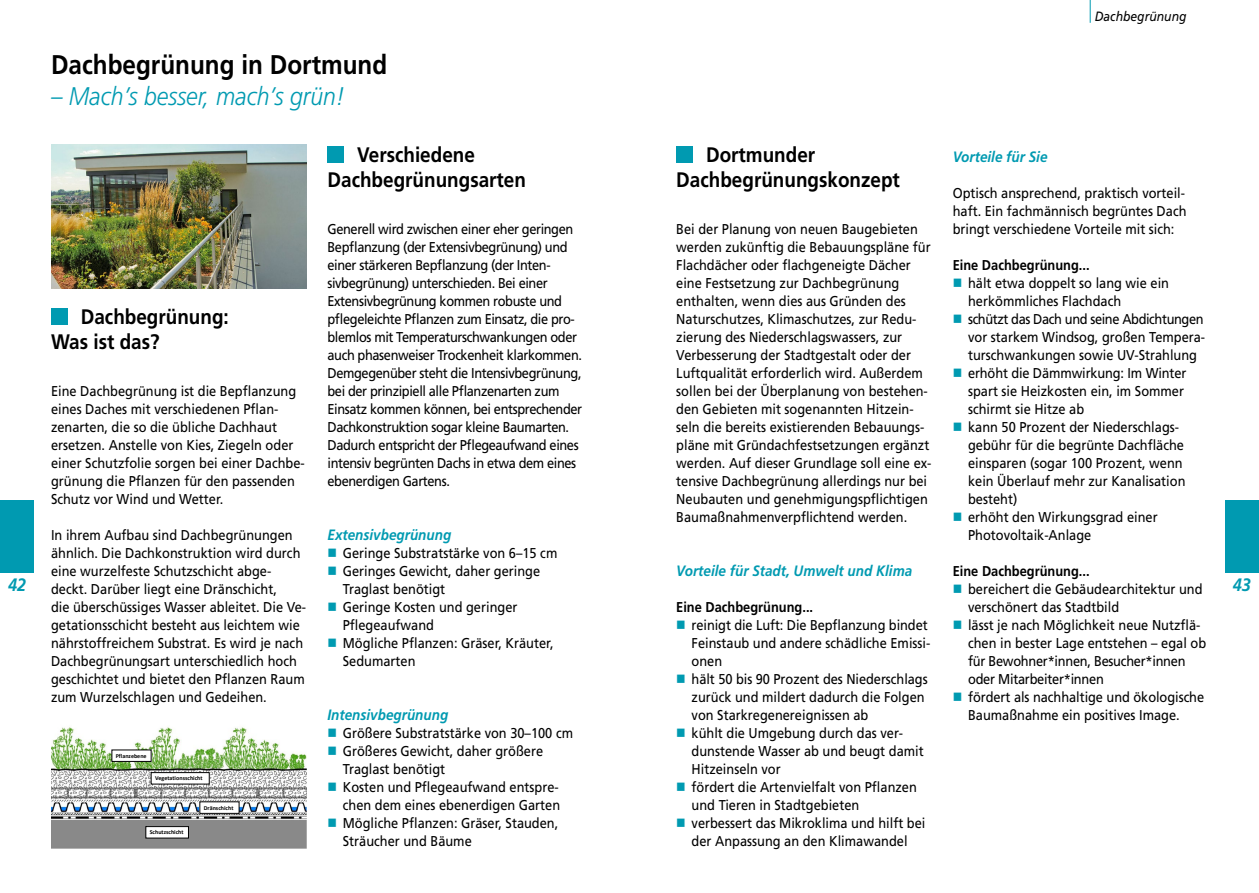
<style>
.page{position:relative;width:1259px;height:893px;background:#fff}
.page>*{position:absolute;margin:0;border:0;box-sizing:border-box;transform-origin:0 0}
.t1{font:700 27px "Frutiger LT";color:#000;scale:.9 1}
.t2{font:italic 300 25.5px "Frutiger LT";color:#009ab1;scale:.9 1}
.t3{font:700 21px/25.2px "Frutiger LT";color:#000;scale:.9 1}
.t4{font:italic 700 18px "Frutiger LT";color:#009ab1;scale:.9 1}
.t5{font:italic 700 15px "Frutiger LT";color:#009ab1;scale:.9 1}
.t6{font:14.25px/18px "Frutiger LT";color:#000;scale:.9 1}
.t7{font:14.25px/18px "Frutiger LT";letter-spacing:-.03em;color:#000;scale:.9 1}
.t8{font:700 14.25px "Frutiger LT";color:#000;scale:.9 1}
.t9{font:italic 13.5px "Frutiger LT";color:#000;scale:.9 1}
.t10{font:700 6px "Calibri";color:#000}
.s1{color:#009ab1}
</style>
<div class="page">
<svg style="left:1089px;top:0;width:1px;height:23px"></svg>
<div style="left:0;top:501px;width:34px;height:72px;background:#009ab1"></div>
<div style="left:1225px;top:501px;width:34px;height:72px;background:#009ab1"></div>
<div style="left:51px;top:308px;width:16px;height:16px;background:#009ab1"></div>
<img style="left:51px;top:144px;width:255px;height:144px">
<img style="left:51px;top:727px;width:255px;height:121px">
<div style="left:112px;top:750px;width:39px;height:11px;background:#fff"></div>
<div style="left:112px;top:750px;width:39px;height:12px;border:1px solid #000"></div>
<div style="left:151px;top:773px;width:58px;height:11px;background:#fff"></div>
<div style="left:151px;top:772px;width:58px;height:12px;border:1px solid #000"></div>
<div style="left:200px;top:802px;width:39px;height:11px;background:#fff"></div>
<div style="left:200px;top:802px;width:39px;height:12px;border:1px solid #000"></div>
<div style="left:146px;top:827px;width:42px;height:11px;background:#fff"></div>
<div style="left:146px;top:826px;width:43px;height:12px;border:1px solid #000"></div>
<div style="left:327px;top:146px;width:16px;height:16px;background:#009ab1"></div>
<div style="left:676px;top:146px;width:16px;height:16px;background:#009ab1"></div>
<h1 class="t1" style="left:51px;top:49px;width:375px">Dachbegrünung in Dortmund</h1>
<h2 class="t2" style="left:51px;top:81px;width:328px">– Mach’s besser, mach’s grün!</h2>
<p class="t9" style="left:1094px;top:9px;width:103px">Dachbegrünung</p>
<h3 class="t3" style="left:327px;top:142px;width:222px;text-indent:30px">Verschiedene<br>Dachbegrünungsarten</h3>
<p class="t7" style="left:327px;top:220px;width:285px">Generell wird zwischen einer eher geringen Bepflanzung (der Extensivbegrünung) und einer stärkeren Bepflanzung (der Inten&shy;sivbegrünung) unterschieden. Bei einer Extensivbegrünung kommen robuste und pflegeleichte Pflanzen zum Einsatz, die pro&shy;blemlos mit Temperaturschwankungen oder auch phasenweiser Trockenheit klarkommen.<br>Demgegenüber steht die Intensivbegrünung, bei der prinzipiell alle Pflanzenarten zum Einsatz kommen können, bei entsprechender Dachkonstruktion sogar kleine Baumarten.<br>Dadurch entspricht der Pflegeaufwand eines intensiv begrünten Dachs in etwa dem eines ebenerdigen Gartens.</p>
<p class="t5" style="left:327px;top:526px;width:139px">Extensivbegrünung</p>
<p class="t6" style="left:327px;top:544px;width:257px"><span class="s1">■</span> Geringe Substratstärke von 6–15 cm</p>
<p class="t6" style="left:343px;top:562px;width:221px;text-indent:-15px"><span class="s1">■</span> Geringes Gewicht, daher geringe<br>Traglast benötigt</p>
<p class="t6" style="left:343px;top:598px;width:195px;text-indent:-15px"><span class="s1">■</span> Geringe Kosten und geringer<br>Pflegeaufwand</p>
<p class="t6" style="left:343px;top:634px;width:236px;text-indent:-15px"><span class="s1">■</span> Mögliche Pflanzen: Gräser, Kräuter,<br>Sedumarten</p>
<h3 class="t3" style="left:676px;top:142px;width:250px;text-indent:30px">Dortmunder<br>Dachbegrünungskonzept</h3>
<p class="t6" style="left:676px;top:220px;width:285px">Bei der Planung von neuen Baugebieten werden zukünftig die Bebauungspläne für Flachdächer oder flachgeneigte Dächer eine Festsetzung zur Dachbegrünung enthalten, wenn dies aus Gründen des Naturschutzes, Klimaschutzes, zur Redu&shy;zierung des Niederschlagswassers, zur Verbesserung der Stadtgestalt oder der Luftqualität erforderlich wird. Außerdem sollen bei der Überplanung von bestehen&shy;den Gebieten mit sogenannten Hitzein&shy;seln die bereits existierenden Bebauungs&shy;pläne mit Gründachfestsetzungen ergänzt werden. Auf dieser Grundlage soll eine ex&shy;tensive Dachbegrünung allerdings nur bei Neubauten und genehmigungspflichtigen Baumaßnahmenverpflichtend werden.</p>
<p class="t5" style="left:676px;top:562px;width:264px">Vorteile für Stadt, Umwelt und Klima</p>
<p class="t8" style="left:676px;top:599px;width:154px">Eine Dachbegrünung...</p>
<p class="t6" style="left:691px;top:616px;width:267px;text-indent:-15px"><span class="s1">■</span> reinigt die Luft: Die Bepflanzung bindet<br>Feinstaub und andere schädliche Emissi&shy;onen</p>
<p class="t6" style="left:691px;top:670px;width:264px;text-indent:-15px"><span class="s1">■</span> hält 50 bis 90 Prozent des Niederschlags zurück und mildert dadurch die Folgen von Starkregenereignissen ab</p>
<p class="t6" style="left:691px;top:724px;width:259px;text-indent:-15px"><span class="s1">■</span> kühlt die Umgebung durch das ver&shy;dunstende Wasser ab und beugt damit<br>Hitzeinseln vor</p>
<p class="t6" style="left:691px;top:778px;width:252px;text-indent:-15px"><span class="s1">■</span> fördert die Artenvielfalt von Pflanzen und Tieren in Stadtgebieten</p>
<p class="t6" style="left:676px;top:814px;width:278px;text-align:center"><span class="s1">■</span> verbessert das Mikroklima und hilft bei der Anpassung an den Klimawandel</p>
<p class="t5" style="left:952px;top:148px;width:107px">Vorteile für Sie</p>
<p class="t6" style="left:952px;top:184px;width:261px;text-align:justify">Optisch ansprechend, praktisch vorteil&shy;haft. Ein fachmännisch begrüntes Dach bringt verschiedene Vorteile mit sich:</p>
<p class="t8" style="left:952px;top:257px;width:154px">Eine Dachbegrünung...</p>
<p class="t6" style="left:968px;top:274px;width:225px;text-indent:-15px"><span class="s1">■</span> hält etwa doppelt so lang wie ein herkömmliches Flachdach</p>
<p class="t6" style="left:968px;top:310px;width:265px;text-align:justify;text-indent:-15px"><span class="s1">■</span> schützt das Dach und seine Abdichtungen vor starkem Windsog, großen Tempera&shy;turschwankungen sowie UV-Strahlung</p>
<p class="t6" style="left:968px;top:364px;width:244px;text-indent:-15px"><span class="s1">■</span> erhöht die Dämmwirkung: Im Winter spart sie Heizkosten ein, im Sommer schirmt sie Hitze ab</p>
<p class="t6" style="left:968px;top:418px;width:243px;text-indent:-15px"><span class="s1">■</span> kann 50 Prozent der Niederschlags&shy;gebühr für die begrünte Dachfläche einsparen (sogar 100 Prozent, wenn kein Überlauf mehr zur Kanalisation besteht)</p>
<p class="t6" style="left:968px;top:508px;width:212px;text-indent:-15px"><span class="s1">■</span> erhöht den Wirkungsgrad einer<br>Photovoltaik-Anlage</p>
<p class="t8" style="left:952px;top:563px;width:154px">Eine Dachbegrünung...</p>
<p class="t6" style="left:968px;top:580px;width:262px;text-indent:-15px"><span class="s1">■</span> bereichert die Gebäudearchitektur und verschönert das Stadtbild</p>
<p class="t6" style="left:968px;top:616px;width:266px;text-indent:-15px"><span class="s1">■</span> lässt je nach Möglichkeit neue Nutzflä&shy;chen in bester Lage entstehen – egal ob für Bewohner*innen, Besucher*innen oder Mitarbeiter*innen</p>
<p class="t6" style="left:968px;top:688px;width:264px;text-indent:-15px"><span class="s1">■</span> fördert als nachhaltige und ökologische<br>Baumaßnahme ein positives Image.</p>
<h3 class="t3" style="left:51px;top:304px;width:199px;text-indent:30px">Dachbegrünung:<br>Was ist das?</h3>
<p class="t6" style="left:51px;top:382px;width:283px">Eine Dachbegrünung ist die Bepflanzung eines Daches mit verschiedenen Pflan&shy;zenarten, die so die übliche Dachhaut ersetzen. Anstelle von Kies, Ziegeln oder einer Schutzfolie sorgen bei einer Dachbe&shy;grünung die Pflanzen für den passenden Schutz vor Wind und Wetter.</p>
<p class="t6" style="left:51px;top:526px;width:285px">In ihrem Aufbau sind Dachbegrünungen ähnlich. Die Dachkonstruktion wird durch eine wurzelfeste Schutzschicht abge&shy;deckt. Darüber liegt eine Dränschicht,<br>die überschüssiges Wasser ableitet. Die Ve&shy;getationsschicht besteht aus leichtem wie nährstoffreichem Substrat. Es wird je nach Dachbegrünungsart unterschiedlich hoch geschichtet und bietet den Pflanzen Raum zum Wurzelschlagen und Gedeihen.</p>
<p class="t4" style="left:8px;top:574px;width:22px">42</p>
<p class="t4" style="left:1233px;top:574px;width:22px">43</p>
<p class="t5" style="left:327px;top:706px;width:136px">Intensivbegrünung</p>
<p class="t6" style="left:327px;top:724px;width:274px"><span class="s1">■</span> Größere Substratstärke von 30–100 cm</p>
<p class="t6" style="left:343px;top:742px;width:224px;text-indent:-15px"><span class="s1">■</span> Größeres Gewicht, daher größere<br>Traglast benötigt</p>
<p class="t6" style="left:327px;top:778px;width:260px;text-align:right"><span class="s1">■</span> Kosten und Pflegeaufwand entspre&shy;chen dem eines ebenerdigen Garten</p>
<p class="t6" style="left:343px;top:814px;width:241px;text-indent:-15px"><span class="s1">■</span> Mögliche Pflanzen: Gräser, Stauden,<br>Sträucher und Bäume</p>
<p class="t10" style="left:116px;top:752px;width:32px">Pflanzebene</p>
<p class="t10" style="left:155px;top:775px;width:49px">Vegetationsschicht</p>
<p class="t10" style="left:204px;top:804px;width:31px">Dränschicht</p>
<p class="t10" style="left:150px;top:829px;width:35px">Schutzschicht</p>
</div>
